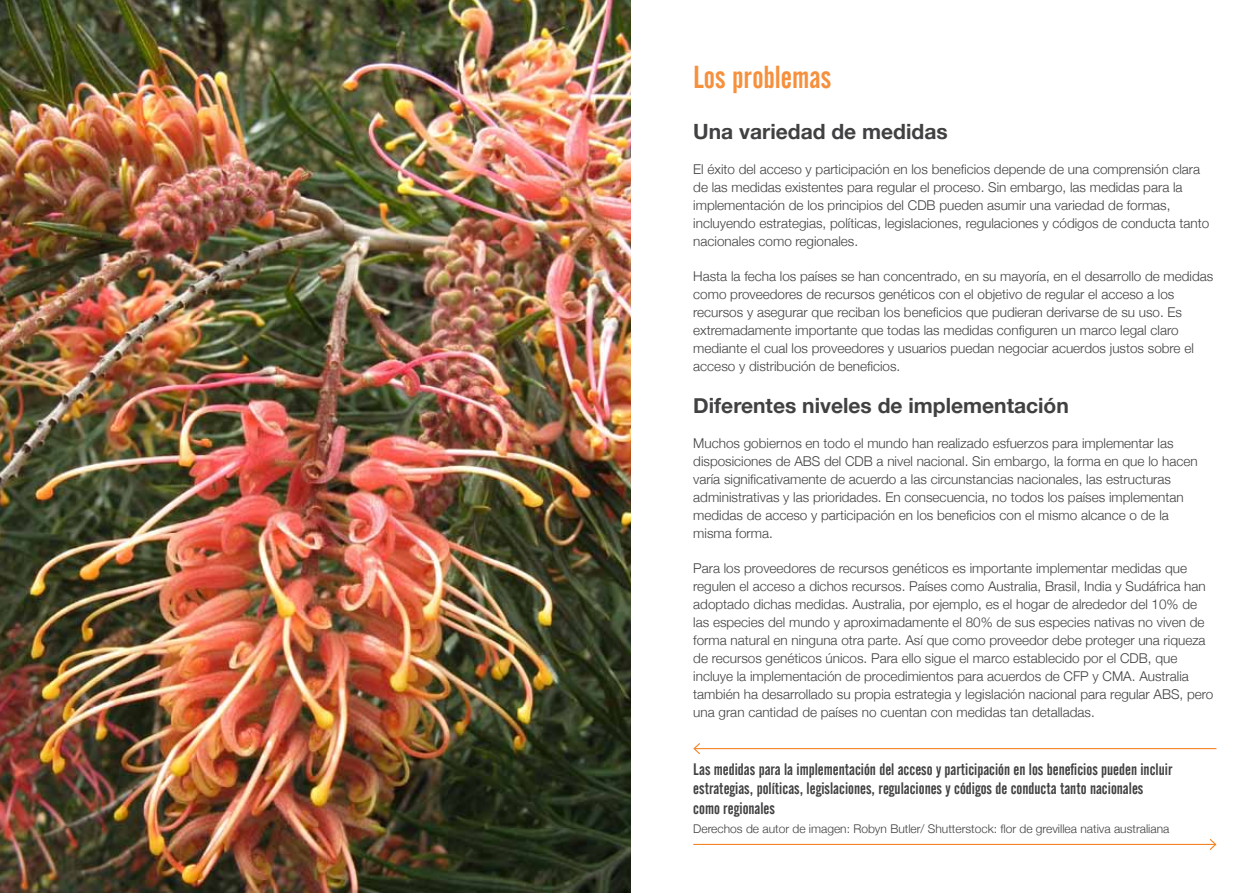
<style>
.page{position:relative;width:1259px;height:893px;background:#fff}
.page>*{position:absolute;margin:0;border:0;box-sizing:border-box;transform-origin:0 0}
.t1{font:31.5px "Alternate Gothic No 2 BT";color:#f6903c}
.t2{font:700 21px "Helvetica Neue";color:#414042}
.t3{font:16.5px/19.5px "Alternate Gothic No 2 BT";color:#414042}
.t4{font:300 13.5px/18px "Helvetica Neue";color:#414042}
.t5{font:300 12px "Helvetica Neue";color:#414042}
</style>
<div class="page">
<img style="left:0;top:0;width:631px;height:893px">
<hr style="left:694px;top:748px;width:522px;height:1px;background:#f58426">
<svg style="left:693px;top:743px;width:8px;height:12px"></svg>
<hr style="left:693px;top:844px;width:522px;height:1px;background:#f58426">
<svg style="left:1208px;top:839px;width:9px;height:11px"></svg>
<p class="t1" style="left:693px;top:59px;width:139px">Los problemas</p>
<p class="t2" style="left:693px;top:118px;width:256px">Una variedad de medidas</p>
<p class="t4" style="left:693px;top:160px;width:517px">El éxito del acceso y participación en los beneficios depende de una comprensión clara de las medidas existentes para regular el proceso. Sin embargo, las medidas para la implementación de los principios del CDB pueden asumir una variedad de formas, incluyendo estrategias, políticas, legislaciones, regulaciones y códigos de conducta tanto nacionales como regionales.</p>
<p class="t4" style="left:693px;top:267px;width:521px">Hasta la fecha los países se han concentrado, en su mayoría, en el desarrollo de medidas como proveedores de recursos genéticos con el objetivo de regular el acceso a los recursos y asegurar que reciban los beneficios que pudieran derivarse de su uso. Es extremadamente importante que todas las medidas configuren un marco legal claro mediante el cual los proveedores y usuarios puedan negociar acuerdos justos sobre el acceso y distribución de beneficios.</p>
<p class="t2" style="left:693px;top:393px;width:377px">Diferentes niveles de implementación</p>
<p class="t4" style="left:693px;top:434px;width:506px">Muchos gobiernos en todo el mundo han realizado esfuerzos para implementar las disposiciones de ABS del CDB a nivel nacional. Sin embargo, la forma en que lo hacen varía significativamente de acuerdo a las circunstancias nacionales, las estructuras administrativas y las prioridades. En consecuencia, no todos los países implementan medidas de acceso y participación en los beneficios con el mismo alcance o de la misma forma.</p>
<p class="t4" style="left:693px;top:559px;width:521px">Para los proveedores de recursos genéticos es importante implementar medidas que regulen el acceso a dichos recursos. Países como Australia, Brasil, India y Sudáfrica han adoptado dichas medidas. Australia, por ejemplo, es el hogar de alrededor del 10% de las especies del mundo y aproximadamente el 80% de sus especies nativas no viven de forma natural en ninguna otra parte. Así que como proveedor debe proteger una riqueza de recursos genéticos únicos. Para ello sigue el marco establecido por el CDB, que incluye la implementación de procedimientos para acuerdos de CFP y CMA. Australia también ha desarrollado su propia estrategia y legislación nacional para regular ABS, pero una gran cantidad de países no cuentan con medidas tan detalladas.</p>
<p class="t3" style="left:693px;top:760px;width:480px">Las medidas para la implementación del acceso y participación en los beneficios pueden incluir estrategias, políticas, legislaciones, regulaciones y códigos de conducta tanto nacionales como regionales</p>
<p class="t5" style="left:693px;top:822px;width:477px">Derechos de autor de imagen: Robyn Butler/ Shutterstock: flor de grevillea nativa australiana</p>
</div>
